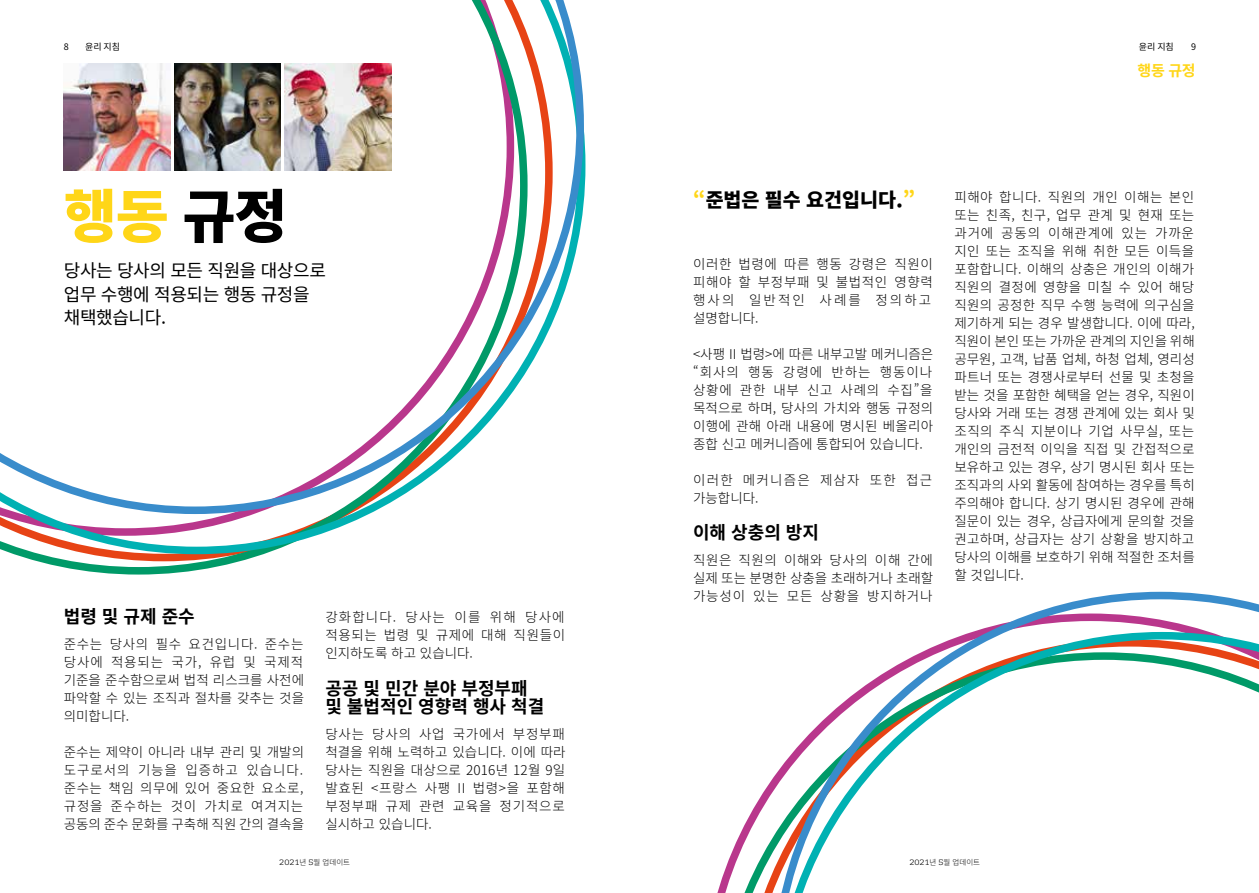
<style>
.page{position:relative;width:1259px;height:893px;background:#fff}
.page>*{position:absolute;margin:0;border:0;box-sizing:border-box;transform-origin:0 0}
.t1{font:900 57.6px "Noto Sans CJ Kkr";color:#ffd618}
.t2{font:900 19.5px "Noto Sans CJ Kkr";color:#000}
.t3{font:700 18px/18px "Noto Sans CJ Kkr";color:#000}
.t4{font:18px/23.4px "Noto Sans CJ Kkr";letter-spacing:-.02em;color:#000}
.t5{font:700 15px "Noto Sans CJ Kkr";color:#ffd618}
.t6{font:300 13.5px/18px "Noto Sans CJ Kkr";letter-spacing:.02em;color:#000;text-align:justify}
.t7{font:300 13.5px/18px "Noto Sans CJ Kkr";letter-spacing:.09em;color:#000}
.t8{font:9px "Noto Sans CJ Kkr";color:#000}
.t9{font:300 7.5px "Noto Sans CJ Kkr";color:#000}
.s1{color:#000}
.s2{color:#ffd618}
.s3{font-family:"FS Rufus"}
</style>
<div class="page">
<svg style="left:13px;top:554px;width:251px;height:21px"></svg>
<svg style="left:0;top:132px;width:585px;height:422px"></svg>
<svg style="left:0;top:0;width:584px;height:514px"></svg>
<img style="left:174px;top:64px;width:107px;height:106px">
<img style="left:64px;top:64px;width:106px;height:106px">
<img style="left:285px;top:64px;width:106px;height:106px">
<svg style="left:717px;top:781px;width:54px;height:112px"></svg>
<svg style="left:771px;top:592px;width:488px;height:301px"></svg>
<p class="t8" style="left:64px;top:41px;width:6px">8</p>
<p class="t8" style="left:85px;top:41px;width:37px">윤리 지침</p>
<p class="t8" style="left:1138px;top:41px;width:37px">윤리 지침</p>
<p class="t8" style="left:1191px;top:41px;width:6px">9</p>
<h1 class="t1" style="left:64px;top:184px;width:225px">행동 <span class="s1">규정</span></h1>
<h3 class="t4" style="left:64px;top:259px;width:264px">당사는 당사의 모든 직원을 대상으로 업무 수행에 적용되는 행동 규정을 채택했습니다.</h3>
<h3 class="t3" style="left:64px;top:607px;width:133px">법령 및 규제 준수</h3>
<p class="t6" style="left:64px;top:635px;width:242px">준수는 당사의 필수 요건입니다. 준수는 당사에 적용되는 국가, 유럽 및 국제적 기준을 준수함으로써 법적 리스크를 사전에 파악할 수 있는 조직과 절차를 갖추는 것을 의미합니다.</p>
<p class="t6" style="left:64px;top:743px;width:242px">준수는 제약이 아니라 내부 관리 및 개발의 도구로서의 기능을 입증하고 있습니다. 준수는 책임 의무에 있어 중요한 요소로, 규정을 준수하는 것이 가치로 여겨지는 공동의 준수 문화를 구축해 직원 간의 결속을</p>
<p class="t6" style="left:325px;top:609px;width:241px">강화합니다. 당사는 이를 위해 당사에 적용되는 법령 및 규제에 대해 직원들이 인지하도록 하고 있습니다.</p>
<h3 class="t3" style="left:325px;top:679px;width:220px">공공 및 민간 분야 부정부패 및 불법적인 영향력 행사 척결</h3>
<p class="t6" style="left:325px;top:725px;width:242px">당사는 당사의 사업 국가에서 부정부패 척결을 위해 노력하고 있습니다. 이에 따라 당사는 직원을 대상으로 2016년 12월 9일 발효된 &lt;프랑스 사팽 II 법령&gt;을 포함해 부정부패 규제 관련 교육을 정기적으로 실시하고 있습니다.</p>
<p class="t5" style="left:1137px;top:62px;width:60px">행동 규정</p>
<h2 class="t2" style="left:693px;top:189px;width:223px"><span class="s2">“</span>준법은 필수 요건입니다.<span class="s2">”</span></h2>
<p class="t6" style="left:693px;top:255px;width:241px">이러한 법령에 따른 행동 강령은 직원이 피해야 할 부정부패 및 불법적인 영향력 행사의 일반적인 사례를 정의하고 설명합니다.</p>
<p class="t6" style="left:693px;top:345px;width:242px">&lt;사팽 II 법령&gt;에 따른 내부고발 메커니즘은 “회사의 행동 강령에 반하는 행동이나 상황에 관한 내부 신고 사례의 수집”을 목적으로 하며, 당사의 가치와 행동 규정의 이행에 관해 아래 내용에 명시된 베올리아 종합 신고 메커니즘에 통합되어 있습니다.</p>
<p class="t7" style="left:693px;top:471px;width:240px">이러한 메커니즘은 제삼자 또한 접근 가능합니다.</p>
<h3 class="t3" style="left:693px;top:523px;width:128px">이해 상충의 방지</h3>
<p class="t6" style="left:693px;top:552px;width:242px">직원은 직원의 이해와 당사의 이해 간에 실제 또는 분명한 상충을 초래하거나 초래할 가능성이 있는 모든 상황을 방지하거나</p>
<p class="t6" style="left:954px;top:188px;width:242px">피해야 합니다. 직원의 개인 이해는 본인 또는 친족, 친구, 업무 관계 및 현재 또는 과거에 공동의 이해관계에 있는 가까운 지인 또는 조직을 위해 취한 모든 이득을 포함합니다. 이해의 상충은 개인의 이해가 직원의 결정에 영향을 미칠 수 있어 해당 직원의 공정한 직무 수행 능력에 의구심을 제기하게 되는 경우 발생합니다. 이에 따라, 직원이 본인 또는 가까운 관계의 지인을 위해 공무원, 고객, 납품 업체, 하청 업체, 영리성 파트너 또는 경쟁사로부터 선물 및 초청을 받는 것을 포함한 혜택을 얻는 경우, 직원이 당사와 거래 또는 경쟁 관계에 있는 회사 및 조직의 주식 지분이나 기업 사무실, 또는 개인의 금전적 이익을 직접 및 간접적으로 보유하고 있는 경우, 상기 명시된 회사 또는 조직과의 사외 활동에 참여하는 경우를 특히 주의해야 합니다. 상기 명시된 경우에 관해 질문이 있는 경우, 상급자에게 문의할 것을 권고하며, 상급자는 상기 상황을 방지하고 당사의 이해를 보호하기 위해 적절한 조처를 할 것입니다.</p>
<p class="t9" style="left:279px;top:858px;width:72px"><span class="s3">2021</span>년 <span class="s3">5</span>월 업데이트</p>
<p class="t9" style="left:909px;top:858px;width:72px"><span class="s3">2021</span>년 <span class="s3">5</span>월 업데이트</p>
</div>
